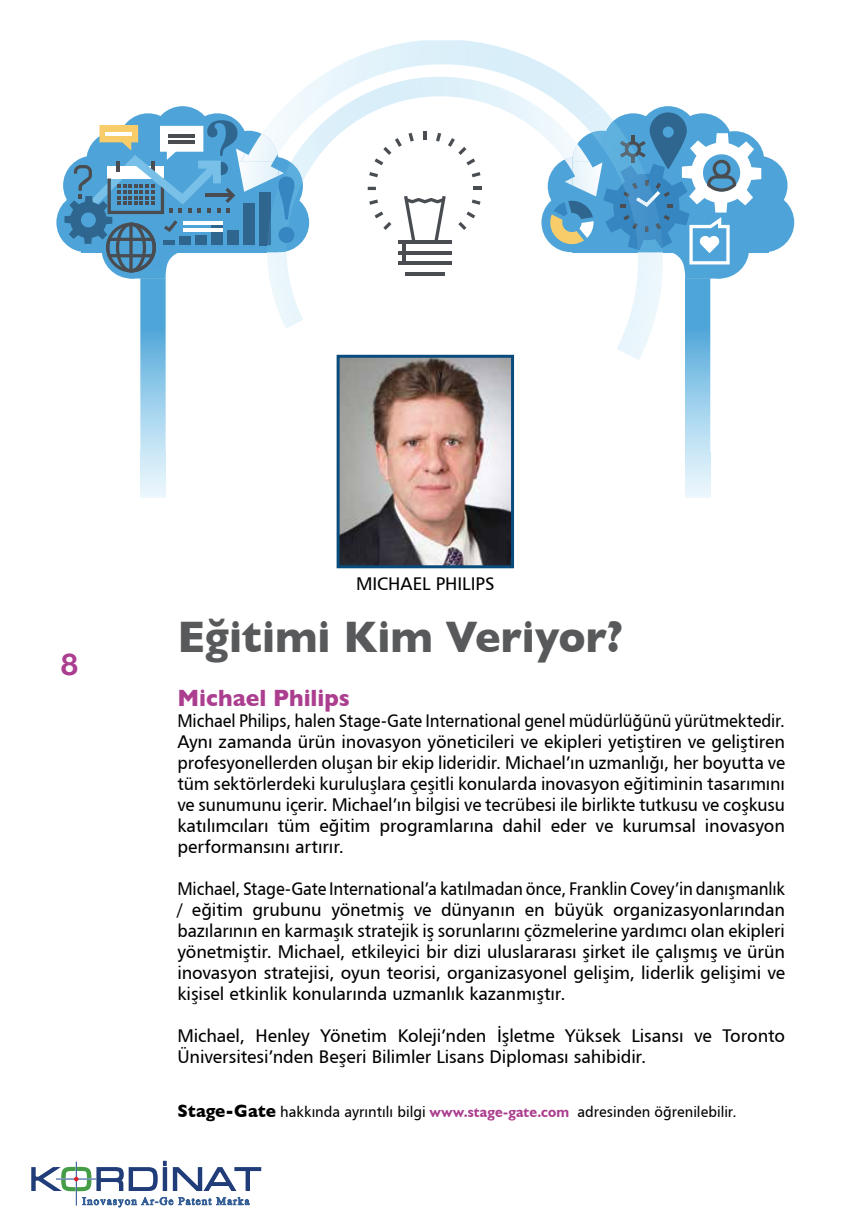
<style>
.page{position:relative;width:851px;height:1221px;background:#fff}
.page>*{position:absolute;margin:0;border:0;box-sizing:border-box;transform-origin:0 0}
.t1{font:700 45px "Gill Sans";letter-spacing:-.005em;color:#58595b;scale:.95 1}
.t2{font:700 30px "Helvetica Neue";color:#ac3e8f}
.t3{font:700 24px "Gill Sans";color:#ac3e8f;scale:.95 1}
.t4{font:18px/21px "Humanist 777 BT";letter-spacing:-.005em;color:#000;text-align:justify;scale:.93 1}
.t5{font:18px/21px "Humanist 777 BT";letter-spacing:-.005em;color:#000}
.t6{font:15px "Humanist 777 BT";letter-spacing:.005em;color:#000}
.s1{font-family:"Gill Sans";font-weight:700;font-size:18px}
.s2{font-family:"Humanist 521 BT";font-weight:700;color:#ac3e8f}
</style>
<div class="page">
<svg style="left:31px;top:1160px;width:231px;height:47px"></svg>
<svg style="left:541px;top:193px;width:59px;height:59px"></svg>
<div style="left:547px;top:157px;width:60px;height:59px;background:#4ea4d8;border-radius:50%"></div>
<div style="left:638px;top:106px;width:59px;height:59px;background:#4ea4d8;border-radius:50%"></div>
<div style="left:672px;top:113px;width:60px;height:60px;background:#4ea4d8;border-radius:50%"></div>
<div style="left:728px;top:156px;width:59px;height:59px;background:#4ea4d8;border-radius:50%"></div>
<div style="left:734px;top:193px;width:60px;height:59px;background:#4ea4d8;border-radius:50%"></div>
<div style="left:572px;top:161px;width:197px;height:91px;background:#4ea4d8"></div>
<img style="left:685px;top:278px;width:25px;height:219px">
<svg style="left:188px;top:113px;width:59px;height:60px"></svg>
<div style="left:153px;top:106px;width:59px;height:59px;background:#4ea4d8;border-radius:50%"></div>
<svg style="left:118px;top:113px;width:60px;height:60px"></svg>
<svg style="left:56px;top:193px;width:60px;height:59px"></svg>
<div style="left:81px;top:161px;width:197px;height:91px;background:#4ea4d8"></div>
<img style="left:140px;top:278px;width:26px;height:219px">
<hr style="left:398px;top:241px;width:54px;height:3px;background:#292e33">
<hr style="left:398px;top:251px;width:54px;height:3px;background:#292e33">
<hr style="left:398px;top:262px;width:54px;height:3px;background:#292e33">
<hr style="left:405px;top:272px;width:39px;height:3px;background:#292e33">
<hr style="left:402px;top:243px;width:4px;height:20px;background:#494d52">
<svg style="left:367px;top:172px;width:115px;height:70px"></svg>
<div style="left:649px;top:112px;width:37px;height:57px;background:#2f6690;border-radius:19px"></div>
<svg style="left:662px;top:126px;width:11px;height:11px"></svg>
<svg style="left:550px;top:199px;width:29px;height:47px"></svg>
<div style="left:243px;top:203px;width:12px;height:42px;background:#2f6690"></div>
<div style="left:259px;top:192px;width:12px;height:53px;background:#2f6690"></div>
<img style="left:300px;top:137px;width:264px;height:30px">
<img style="left:553px;top:137px;width:23px;height:22px">
<img style="left:564px;top:157px;width:8px;height:28px">
<img style="left:572px;top:144px;width:7px;height:17px">
<img style="left:572px;top:161px;width:7px;height:28px">
<img style="left:267px;top:149px;width:44px;height:179px">
<img style="left:278px;top:243px;width:14px;height:9px">
<img style="left:278px;top:162px;width:24px;height:53px">
<img style="left:267px;top:192px;width:11px;height:60px">
<img style="left:267px;top:214px;width:4px;height:31px">
<img style="left:276px;top:40px;width:325px;height:97px">
<img style="left:579px;top:107px;width:84px;height:253px">
<img style="left:591px;top:131px;width:12px;height:19px">
<img style="left:603px;top:121px;width:36px;height:12px">
<img style="left:261px;top:121px;width:29px;height:33px">
<svg style="left:278px;top:170px;width:16px;height:73px"></svg>
<img style="left:245px;top:134px;width:33px;height:27px">
<img style="left:245px;top:161px;width:33px;height:31px">
<svg style="left:603px;top:133px;width:158px;height:145px"></svg>
<svg style="left:64px;top:120px;width:181px;height:158px"></svg>
<img style="left:340px;top:359px;width:170px;height:205px">
<div style="left:336px;top:355px;width:178px;height:213px;border:3px solid #0a4b7d"></div>
<h2 class="t2" style="left:61px;top:646px;width:18px">8</h2>
<p class="t5" style="left:356px;top:573px;width:140px">MICHAEL PHILIPS</p>
<h1 class="t1" style="left:177px;top:610px;width:470px">Eğitimi Kim Veriyor?</h1>
<h3 class="t3" style="left:177px;top:683px;width:183px">Michael Philips</h3>
<p class="t4" style="left:177px;top:710px;width:654px">Michael Philips, halen Stage-Gate International genel müdürlüğünü yürütmektedir.<br>Aynı zamanda ürün inovasyon yöneticileri ve ekipleri yetiştiren ve geliştiren profesyonellerden oluşan bir ekip lideridir. Michael’ın uzmanlığı, her boyutta ve tüm sektörlerdeki kuruluşlara çeşitli konularda inovasyon eğitiminin tasarımını ve sunumunu içerir. Michael’ın bilgisi ve tecrübesi ile birlikte tutkusu ve coşkusu katılımcıları tüm eğitim programlarına dahil eder ve kurumsal inovasyon performansını artırır.</p>
<p class="t4" style="left:177px;top:878px;width:654px">Michael, Stage-Gate International’a katılmadan önce, Franklin Covey’in danışmanlık / eğitim grubunu yönetmiş ve dünyanın en büyük organizasyonlarından bazılarının en karmaşık stratejik iş sorunlarını çözmelerine yardımcı olan ekipleri yönetmiştir. Michael, etkileyici bir dizi uluslararası şirket ile çalışmış ve ürün inovasyon stratejisi, oyun teorisi, organizasyonel gelişim, liderlik gelişimi ve kişisel etkinlik konularında uzmanlık kazanmıştır.</p>
<p class="t5" style="left:177px;top:1025px;width:609px">Michael, Henley Yönetim Koleji’nden İşletme Yüksek Lisansı ve Toronto<br>Üniversitesi’nden Beşeri Bilimler Lisans Diploması sahibidir.</p>
<p class="t6" style="left:177px;top:1102px;width:560px"><span class="s1">Stage-Gate</span> hakkında ayrıntılı bilgi <span class="s2">www.stage-gate.com</span> adresinden öğrenilebilir.</p>
</div>
